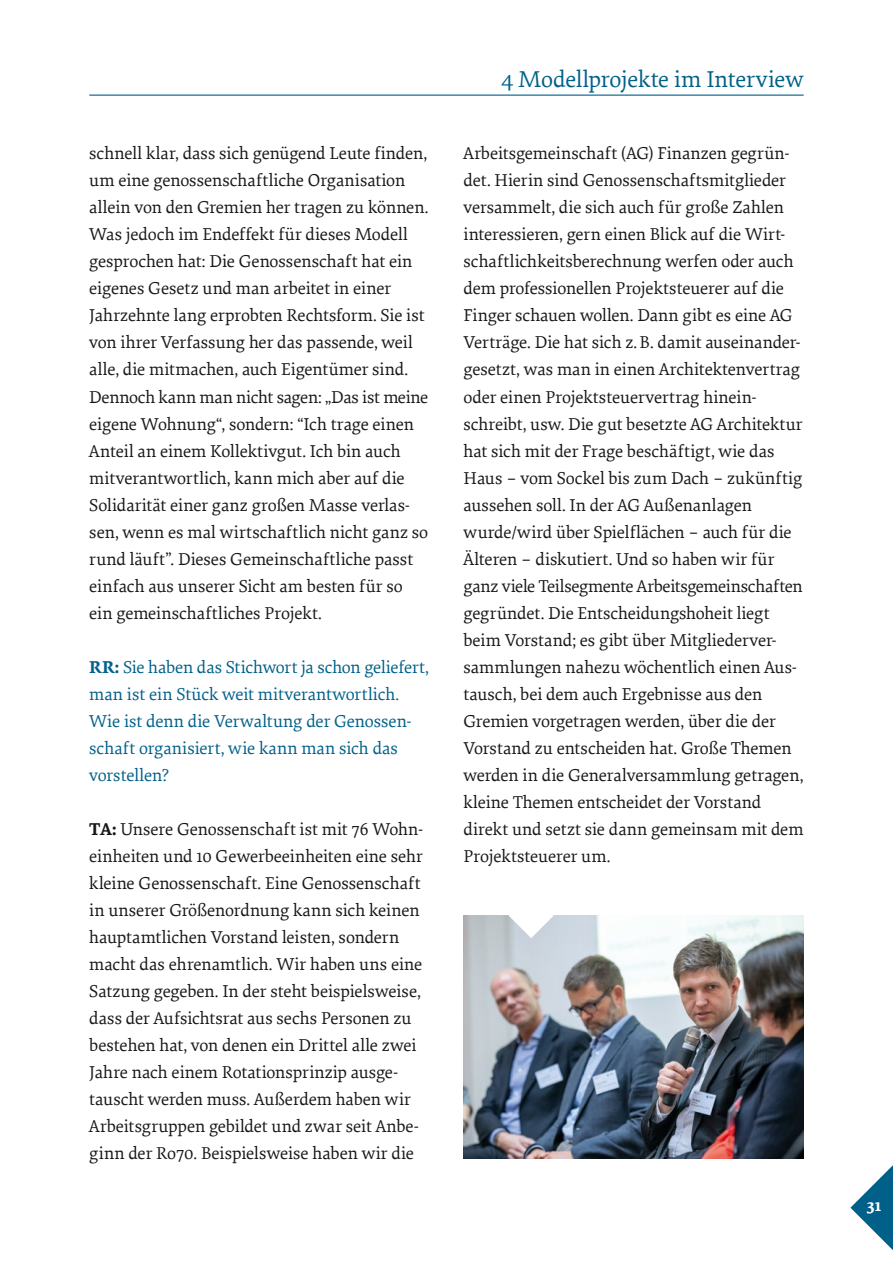
<style>
.page{position:relative;width:893px;height:1263px;background:#fff}
.page>*{position:absolute;margin:0;border:0;box-sizing:border-box;transform-origin:0 0}
.t1{font:24px "Elena Basic";letter-spacing:-.01em;color:#006089}
.Standard_P{font:18px/27px "Elena Basic";letter-spacing:-.005em;color:#181716}
.Standard_P-2{font:18px/27px "Elena Basic";letter-spacing:-.005em;color:#006089}
.t2{font:700 16.5px "Elena Basic";color:#fff}
.s1{font-weight:700}
</style>
<div class="page">
<hr style="left:89px;top:95px;width:715px;height:1px;background:#006089">
<img style="left:463px;top:915px;width:341px;height:243px">
<svg style="left:509px;top:915px;width:45px;height:23px"></svg>
<svg style="left:850px;top:1165px;width:43px;height:85px"></svg>
<p class="Standard_P" style="left:89px;top:139px;width:341px">schnell klar, dass sich genügend Leute finden, um eine genossenschaftliche Organisation allein von den Gremien her tragen zu können.<br>Was jedoch im Endeffekt für dieses Modell gesprochen hat: Die Genossenschaft hat ein eigenes Gesetz und man arbeitet in einer Jahrzehnte lang erprobten Rechtsform. Sie ist von ihrer Verfassung her das passende, weil alle, die mitmachen, auch Eigentümer sind.<br>Dennoch kann man nicht sagen: „Das ist meine eigene Wohnung“, sondern: “Ich trage einen Anteil an einem Kollektivgut. Ich bin auch mitverantwortlich, kann mich aber auf die Solidarität einer ganz großen Masse verlas&shy;sen, wenn es mal wirtschaftlich nicht ganz so rund läuft”. Dieses Gemeinschaftliche passt einfach aus unserer Sicht am besten für so ein gemeinschaftliches Projekt.</p>
<p class="Standard_P-2" style="left:89px;top:652px;width:341px"><span class="s1">RR:</span> Sie haben das Stichwort ja schon geliefert, man ist ein Stück weit mitverantwortlich.<br>Wie ist denn die Verwaltung der Genossen&shy;schaft organisiert, wie kann man sich das vorstellen?</p>
<p class="Standard_P" style="left:89px;top:814px;width:335px"><span class="s1">TA:</span> Unsere Genossenschaft ist mit 76 Wohn&shy;einheiten und 10 Gewerbeeinheiten eine sehr kleine Genossenschaft. Eine Genossenschaft in unserer Größenordnung kann sich keinen hauptamtlichen Vorstand leisten, sondern macht das ehrenamtlich. Wir haben uns eine Satzung gegeben. In der steht beispielsweise, dass der Aufsichtsrat aus sechs Personen zu bestehen hat, von denen ein Drittel alle zwei Jahre nach einem Rotationsprinzip ausge&shy;tauscht werden muss. Außerdem haben wir Arbeitsgruppen gebildet und zwar seit Anbe&shy;ginn der Ro70. Beispielsweise haben wir die</p>
<h1 class="t1" style="left:501px;top:63px;width:304px">4 Modellprojekte im Interview</h1>
<p class="Standard_P" style="left:463px;top:139px;width:341px">Arbeitsgemeinschaft (AG) Finanzen gegrün&shy;det. Hierin sind Genossenschaftsmitglieder versammelt, die sich auch für große Zahlen interessieren, gern einen Blick auf die Wirt&shy;schaftlichkeitsberechnung werfen oder auch dem professionellen Projektsteuerer auf die Finger schauen wollen. Dann gibt es eine AG Verträge. Die hat sich z.B. damit auseinander&shy;gesetzt, was man in einen Architektenvertrag oder einen Projektsteuervertrag hinein&shy;schreibt, usw. Die gut besetzte AG Architektur hat sich mit der Frage beschäftigt, wie das Haus – vom Sockel bis zum Dach – zukünftig aussehen soll. In der AG Außenanlagen -wurde/wird über Spielflächen – auch für die Älteren – diskutiert. Und so haben wir für ganz viele Teilsegmente Arbeitsgemeinschaften gegründet. Die Entscheidungshoheit liegt beim Vorstand; es gibt über Mitgliederver&shy;sammlungen nahezu wöchentlich einen Aus&shy;tausch, bei dem auch Ergebnisse aus den Gremien vorgetragen werden, über die der Vorstand zu entscheiden hat. Große Themen werden in die Generalversammlung getragen, kleine Themen entscheidet der Vorstand direkt und setzt sie dann gemeinsam mit dem Projektsteuerer um.</p>
<p class="t2" style="left:866px;top:1193px;width:16px">31</p>
</div>
